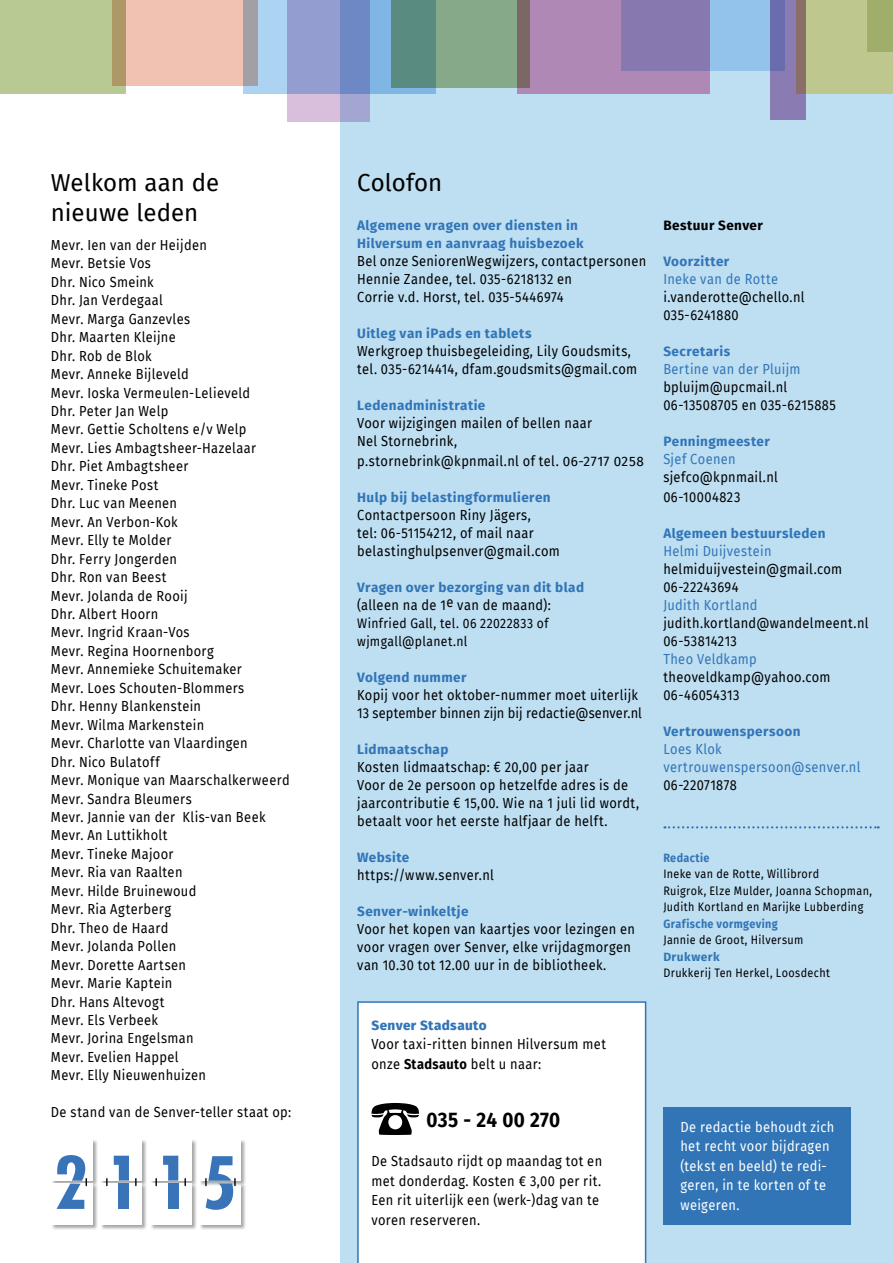
<style>
.page{position:relative;width:893px;height:1263px;background:#fff}
.page>*{position:absolute;margin:0;border:0;box-sizing:border-box;transform-origin:0 0}
.t1{font:24px/30px "Fira Sans";color:#000}
.t2{font:700 21px "Fira Sans";letter-spacing:.015em;color:#000;scale:.9 1}
.t3{font:14.25px/18.5px "Fira Sans";letter-spacing:.025em;color:#000;scale:.9 1}
.t4{font:14.25px/18px "Fira Sans";letter-spacing:.025em;color:#3175b7;scale:.9 1}
.t5{font:14.25px/19.5px "Fira Sans";letter-spacing:.025em;color:#fff;scale:.9 1}
.t6{font:700 13.5px/18px "Fira Sans";letter-spacing:.03em;color:#3175b7}
.t7{font:13.5px/18px "Fira Sans";letter-spacing:.03em;color:#000;scale:.9 1}
.t8{font:800 13.5px "Fira Sans";letter-spacing:.03em;color:#3175b7}
.t9{font:700 13.5px "Fira Sans";letter-spacing:.03em;color:#000}
.t10{font:12px/16.5px "Fira Sans";letter-spacing:.03em;color:#000;scale:.9 1}
.t11{font:700 12px "Fira Sans";letter-spacing:.035em;color:#3175b7;scale:.9 1}
.t12{font:700 12px "Fira Sans";letter-spacing:.035em;color:#3175b7}
.s1{font-size:13.5px}
.s2{font-family:"Linotype Euro Font Tto Z"}
.s3{font-weight:700}
</style>
<div class="page">
<div style="left:340px;top:0;width:553px;height:1263px;background:#bedef2"></div>
<div style="left:0;top:0;width:126px;height:94px;background:#b9c994"></div>
<div style="left:112px;top:0;width:145px;height:85px;background:#f1c1b1"></div>
<svg style="left:806px;top:0;width:87px;height:94px;background:#b8c288"></svg>
<svg style="left:288px;top:94px;width:82px;height:28px;background:#c5b5d7"></svg>
<div style="left:621px;top:0;width:164px;height:71px;background:#93c3ea"></div>
<div style="left:391px;top:0;width:139px;height:87px;background:#85a989"></div>
<svg style="left:244px;top:0;width:192px;height:94px;background:#83a1c1"></svg>
<svg style="left:517px;top:0;width:193px;height:94px;background:#9e80ae"></svg>
<svg style="left:771px;top:0;width:35px;height:119px;background:#8275a0"></svg>
<svg style="left:664px;top:826px;width:215px;height:2px"></svg>
<div style="left:663px;top:1107px;width:187px;height:117px;background:#3175b7"></div>
<div style="left:357px;top:1001px;width:289px;height:262px;background:#fff"></div>
<div style="left:51px;top:1139px;width:47px;height:47px;background:#000;opacity:.35"></div>
<div style="left:51px;top:1139px;width:41px;height:42px;background:#fff"></div>
<div style="left:51px;top:1183px;width:47px;height:47px;background:#000;opacity:.35"></div>
<div style="left:51px;top:1183px;width:41px;height:42px;background:#fff"></div>
<svg style="left:57px;top:1155px;width:30px;height:54px"></svg>
<div style="left:200px;top:1183px;width:47px;height:47px;background:#000;opacity:.35"></div>
<div style="left:200px;top:1183px;width:41px;height:42px;background:#fff"></div>
<div style="left:200px;top:1139px;width:47px;height:47px;background:#000;opacity:.35"></div>
<div style="left:200px;top:1139px;width:41px;height:42px;background:#fff"></div>
<div style="left:101px;top:1139px;width:47px;height:47px;background:#000;opacity:.35"></div>
<div style="left:101px;top:1139px;width:41px;height:42px;background:#fff"></div>
<div style="left:101px;top:1183px;width:47px;height:47px;background:#000;opacity:.35"></div>
<div style="left:101px;top:1183px;width:41px;height:42px;background:#fff"></div>
<svg style="left:106px;top:1179px;width:2px;height:6px"></svg>
<svg style="left:135px;top:1179px;width:2px;height:6px"></svg>
<div style="left:119px;top:1183px;width:10px;height:25px;background:#3974b9"></div>
<svg style="left:114px;top:1156px;width:15px;height:24px"></svg>
<div style="left:150px;top:1139px;width:47px;height:47px;background:#000;opacity:.35"></div>
<div style="left:150px;top:1139px;width:41px;height:42px;background:#fff"></div>
<div style="left:150px;top:1183px;width:47px;height:47px;background:#000;opacity:.35"></div>
<div style="left:150px;top:1183px;width:41px;height:42px;background:#fff"></div>
<svg style="left:155px;top:1179px;width:2px;height:6px"></svg>
<div style="left:168px;top:1183px;width:10px;height:25px;background:#3974b9"></div>
<svg style="left:163px;top:1156px;width:15px;height:24px"></svg>
<svg style="left:205px;top:1156px;width:31px;height:54px"></svg>
<h1 class="t1" style="left:51px;top:167px;width:170px">Welkom aan de nieuwe leden</h1>
<p class="t3" style="left:51px;top:235px;width:267px">Mevr. Ien van der Heijden<br>Mevr. Betsie Vos<br>Dhr. Nico Smeink<br>Dhr. Jan Verdegaal<br>Mevr. Marga Ganzevles<br>Dhr. Maarten Kleijne<br>Dhr. Rob de Blok<br>Mevr. Anneke Bijleveld<br>Mevr. Ioska Vermeulen-Lelieveld<br>Dhr. Peter Jan Welp<br>Mevr. Gettie Scholtens e/v Welp<br>Mevr. Lies Ambagtsheer-Hazelaar<br>Dhr. Piet Ambagtsheer<br>Mevr. Tineke Post<br>Dhr. Luc van Meenen<br>Mevr. An Verbon-Kok<br>Mevr. Elly te Molder<br>Dhr. Ferry Jongerden<br>Dhr. Ron van Beest<br>Mevr. Jolanda de Rooij<br>Dhr. Albert Hoorn<br>Mevr. Ingrid Kraan-Vos<br>Mevr. Regina Hoornenborg<br>Mevr. Annemieke Schuitemaker<br>Mevr. Loes Schouten-Blommers<br>Dhr. Henny Blankenstein<br>Mevr. Wilma Markenstein<br>Mevr. Charlotte van Vlaardingen<br>Dhr. Nico Bulatoff<br>Mevr. Monique van Maarschalkerweerd<br>Mevr. Sandra Bleumers<br>Mevr. Jannie van der Klis-van Beek<br>Mevr. An Luttikholt<br>Mevr. Tineke Majoor<br>Mevr. Ria van Raalten<br>Mevr. Hilde Bruinewoud<br>Mevr. Ria Agterberg<br>Dhr. Theo de Haard<br>Mevr. Jolanda Pollen<br>Mevr. Dorette Aartsen<br>Mevr. Marie Kaptein<br>Dhr. Hans Altevogt<br>Mevr. Els Verbeek<br>Mevr. Jorina Engelsman<br>Mevr. Evelien Happel<br>Mevr. Elly Nieuwenhuizen</p>
<p class="t3" style="left:51px;top:1103px;width:268px">De stand van de Senver-teller staat op:</p>
<h1 class="t1" style="left:357px;top:167px;width:87px">Colofon</h1>
<p class="t6" style="left:357px;top:216px;width:228px">Algemene vragen over diensten in<br>Hilversum en aanvraag huisbezoek</p>
<p class="t3" style="left:357px;top:252px;width:323px;line-height:18px">Bel onze SeniorenWegwijzers, contactpersonen<br>Hennie Zandee, tel. 035-6218132 en<br>Corrie v.d. Horst, tel. 035-5446974</p>
<p class="t6" style="left:357px;top:324px;width:176px">Uitleg van iPads en tablets</p>
<p class="t3" style="left:357px;top:342px;width:313px;line-height:18px">Werkgroep thuisbegeleiding, Lily Goudsmits, tel. 035-6214414, dfam.goudsmits@gmail.com</p>
<p class="t6" style="left:357px;top:396px;width:130px">Ledenadministratie</p>
<p class="t3" style="left:357px;top:414px;width:262px;line-height:18px">Voor wijzigingen mailen of bellen naar<br>Nel Stornebrink,</p>
<p class="t3" style="left:357px;top:451px;width:320px">p.stornebrink@kpnmail.nl of tel. <span class="s1">06-2717 0258</span></p>
<p class="t6" style="left:357px;top:487px;width:195px">Hulp bij belastingformulieren</p>
<p class="t3" style="left:357px;top:505px;width:227px;line-height:18px">Contactpersoon Riny Jägers,<br>tel: 06-51154212, of mail naar belastinghulpsenver@gmail.com</p>
<p class="t6" style="left:357px;top:577px;width:228px">Vragen over bezorging van dit blad</p>
<p class="t3" style="left:357px;top:595px;width:217px">(alleen na de 1e van de maand):</p>
<p class="t7" style="left:357px;top:614px;width:214px">Winfried Gall, tel. 06 22022833 of wjmgall@planet.nl</p>
<p class="t6" style="left:357px;top:667px;width:111px">Volgend nummer</p>
<p class="t3" style="left:357px;top:685px;width:318px;line-height:18px">Kopij voor het oktober-nummer moet uiterlijk<br>13 september binnen zijn bij redactie@senver.nl</p>
<p class="t6" style="left:357px;top:739px;width:93px">Lidmaatschap</p>
<p class="t3" style="left:357px;top:757px;width:315px;line-height:18px">Kosten lidmaatschap: <span class="s2">M</span> 20,00 per jaar<br>Voor de 2e persoon op hetzelfde adres is de jaarcontributie <span class="s2">M</span> 15,00. Wie na 1 juli lid wordt, betaalt voor het eerste halfjaar de helft.</p>
<p class="t6" style="left:357px;top:847px;width:54px">Website</p>
<p class="t3" style="left:357px;top:865px;width:153px">https://www.senver.nl</p>
<p class="t6" style="left:357px;top:901px;width:113px">Senver-winkeltje</p>
<p class="t3" style="left:357px;top:919px;width:310px;line-height:18px">Voor het kopen van kaartjes voor lezingen en voor vragen over Senver, elke vrijdagmorgen van 10.30 tot 12.00 uur in de bibliotheek.</p>
<p class="t8" style="left:371px;top:1013px;width:117px">Senver Stadsauto</p>
<p class="t3" style="left:371px;top:1034px;width:262px;line-height:19.5px">Voor taxi-ritten binnen Hilversum met onze <span class="s3">Stadsauto</span> belt u naar:</p>
<h2 class="t2" style="left:427px;top:1102px;width:150px">035 - 24 00 270</h2>
<p class="t3" style="left:371px;top:1151px;width:258px;line-height:19.5px">De Stadsauto rijdt op maandag tot en met donderdag. Kosten € 3,00 per rit.<br>Een rit uiterlijk een (werk-)dag van te voren reserveren.</p>
<p class="t9" style="left:663px;top:214px;width:101px">Bestuur Senver</p>
<p class="t6" style="left:663px;top:252px;width:67px">Voorzitter</p>
<p class="t4" style="left:663px;top:270px;width:129px">Ineke van de Rotte</p>
<p class="t3" style="left:663px;top:288px;width:158px;line-height:18px">i.vanderotte@chello.nl<br>035-6241880</p>
<p class="t6" style="left:663px;top:342px;width:68px">Secretaris</p>
<p class="t4" style="left:663px;top:360px;width:154px">Bertine van der Pluijm</p>
<p class="t3" style="left:663px;top:378px;width:193px;line-height:18px">bpluijm@upcmail.nl<br>06-13508705 en 035-6215885</p>
<p class="t6" style="left:663px;top:432px;width:108px">Penningmeester</p>
<p class="t4" style="left:663px;top:450px;width:82px">Sjef Coenen</p>
<p class="t3" style="left:663px;top:467px;width:129px;line-height:19.5px">sjefco@kpnmail.nl<br>06-10004823</p>
<p class="t6" style="left:663px;top:523px;width:164px">Algemeen bestuursleden</p>
<p class="t4" style="left:663px;top:541px;width:122px">Helmi Duijvestein</p>
<p class="t3" style="left:663px;top:559px;width:200px;line-height:18px">helmiduijvestein@gmail.com<br>06-22243694</p>
<p class="t4" style="left:663px;top:595px;width:106px">Judith Kortland</p>
<p class="t3" style="left:663px;top:613px;width:230px;line-height:18px">judith.kortland@wandelmeent.nl<br>06-53814213</p>
<p class="t4" style="left:663px;top:649px;width:105px">Theo Veldkamp</p>
<p class="t3" style="left:663px;top:667px;width:187px;line-height:18px">theoveldkamp@yahoo.com<br>06-46054313</p>
<p class="t6" style="left:663px;top:721px;width:139px">Vertrouwenspersoon</p>
<p class="t4" style="left:663px;top:739px;width:221px">Loes Klok vertrouwenspersoon@senver.nl</p>
<p class="t3" style="left:663px;top:775px;width:83px">06-22071878</p>
<p class="t11" style="left:663px;top:848px;width:53px">Redactie</p>
<p class="t10" style="left:663px;top:866px;width:233px">Ineke van de Rotte, Willibrord<br>Ruigrok, Elze Mulder, Joanna Schopman,<br>Judith Kortland en Marijke Lubberding</p>
<p class="t11" style="left:663px;top:914px;width:129px">Grafische vormgeving</p>
<p class="t10" style="left:663px;top:932px;width:157px">Jannie de Groot, Hilversum</p>
<p class="t12" style="left:663px;top:947px;width:58px">Drukwerk</p>
<p class="t10" style="left:663px;top:965px;width:187px">Drukkerij Ten Herkel, Loosdecht</p>
<p class="t5" style="left:680px;top:1117px;width:173px">De redactie behoudt zich het recht voor bijdragen (tekst en beeld) te redi&shy;geren, in te korten of te weigeren.</p>
</div>
